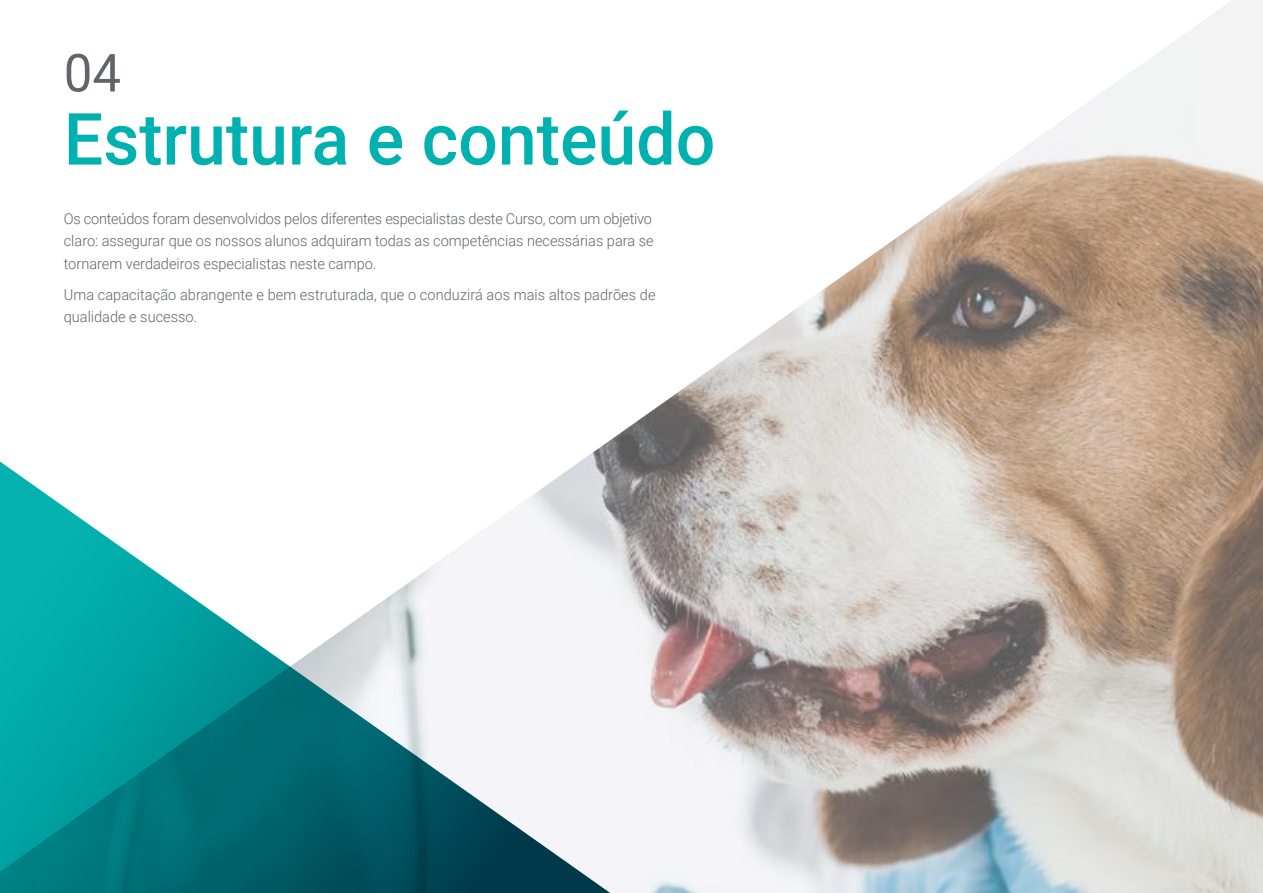
<style>
.page{position:relative;width:1263px;height:893px;background:#fff}
.page>*{position:absolute;margin:0;border:0;box-sizing:border-box;transform-origin:0 0}
.t1{font:500 72px "Roboto";color:#00b2af}
.t2{font:52.5px "Roboto";color:#61646a}
.t3{font:300 15px/22.5px "Roboto";color:#61646a;text-align:justify}
</style>
<div class="page">
<img style="left:602px;top:0;width:661px;height:893px">
<svg style="left:0;top:446px;width:640px;height:447px"></svg>
<h2 class="t2" style="left:64px;top:36px;width:59px">04</h2>
<h1 class="t1" style="left:64px;top:89px;width:653px">Estrutura e conteúdo</h1>
<p class="t3" style="left:64px;top:207px;width:591px">Os conteúdos foram desenvolvidos pelos diferentes especialistas deste Curso, com um objetivo claro: assegurar que os nossos alunos adquiram todas as competências necessárias para se tornarem verdadeiros especialistas neste campo.</p>
<p class="t3" style="left:64px;top:283px;width:593px">Uma capacitação abrangente e bem estruturada, que o conduzirá aos mais altos padrões de qualidade e sucesso.</p>
</div>
